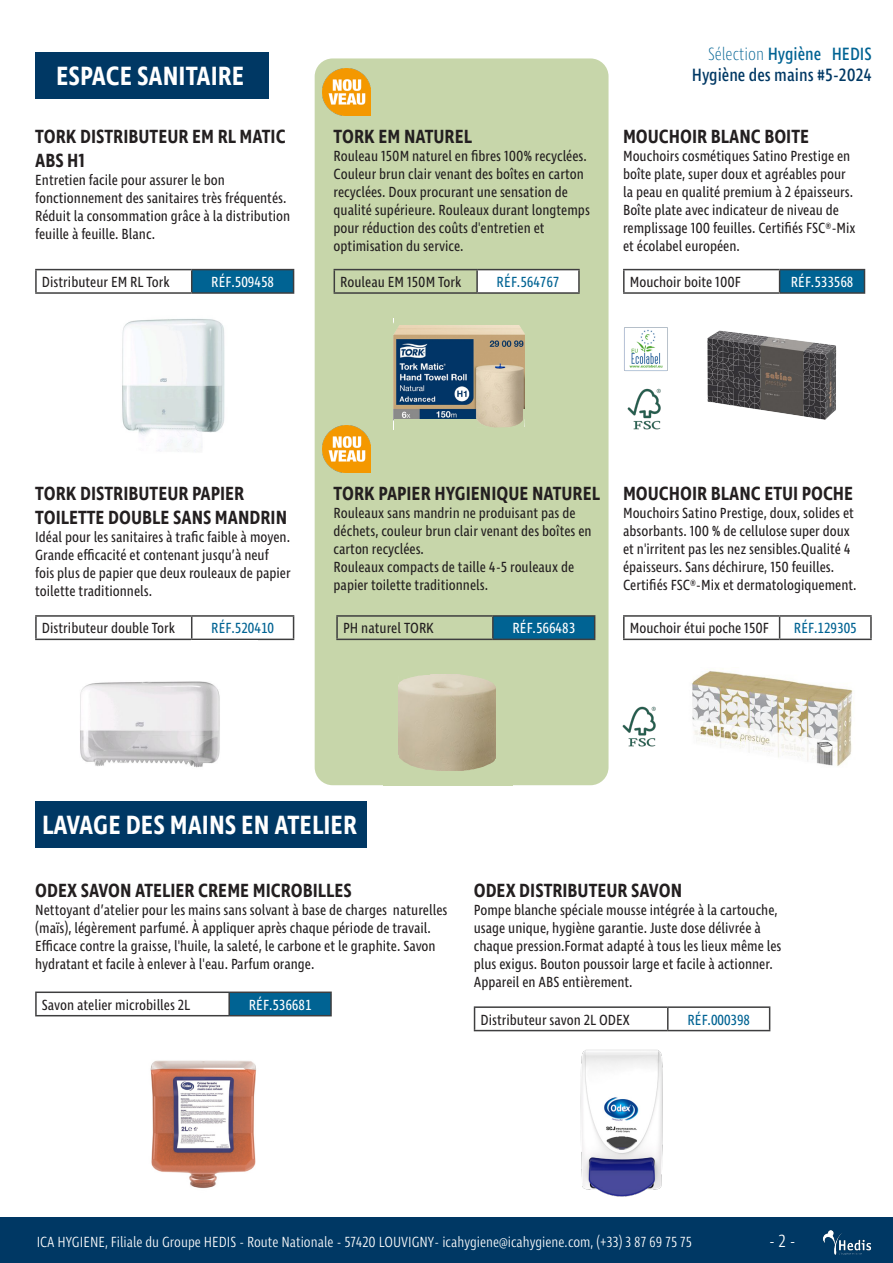
<style>
.page{position:relative;width:893px;height:1263px;background:#fff}
.page>*{position:absolute;margin:0;border:0;box-sizing:border-box;transform-origin:0 0}
.t1{font:600 27px "Ingra Cd";color:#fff}
.t2{font:600 19.5px/23.4px "Ingra Cd";color:#231f20}
.t3{font:18.15px "Ingra Cd";color:#003864}
.t4{font:18.15px "Ingra Cd";color:#006393}
.t5{font:300 18px "Ingra Cd";color:#fff}
.t6{font:15px/18px "Ingra Cd";color:#231f20}
.t7{font:300 15px "Ingra Cd";color:#fff}
.FAMILLE{font:15px "Ingra Cd";color:#fff}
.FAMILLE-2{font:15px "Ingra Cd";color:#006393}
.s1{font-weight:200}
</style>
<div class="page">
<div style="left:0;top:1218px;width:893px;height:45px;background:#003864"></div>
<img style="left:823px;top:1230px;width:49px;height:25px">
<div style="left:315px;top:58px;width:293px;height:727px;background:#c7d6aa;border-radius:18px"></div>
<div style="left:35px;top:52px;width:233px;height:47px;background:#003864"></div>
<img style="left:150px;top:1060px;width:106px;height:129px">
<img style="left:580px;top:1049px;width:83px;height:148px">
<div style="left:35px;top:801px;width:332px;height:47px;background:#003864"></div>
<div style="left:229px;top:992px;width:102px;height:24px;background:#006393"></div>
<hr style="left:35px;top:991px;width:194px;height:2px;background:#3e3e3f">
<hr style="left:35px;top:993px;width:2px;height:22px;background:#3e3e3f">
<hr style="left:229px;top:991px;width:103px;height:2px;background:#3e3e3f">
<hr style="left:228px;top:993px;width:2px;height:22px;background:#3e3e3f">
<hr style="left:330px;top:993px;width:2px;height:22px;background:#3e3e3f">
<hr style="left:35px;top:1015px;width:194px;height:1px;background:#3e3e3f">
<hr style="left:229px;top:1015px;width:103px;height:1px;background:#3e3e3f">
<hr style="left:474px;top:1006px;width:194px;height:2px;background:#3e3e3f">
<svg style="left:474px;top:1008px;width:1px;height:22px"></svg>
<hr style="left:668px;top:1006px;width:102px;height:2px;background:#3e3e3f">
<svg style="left:667px;top:1008px;width:1px;height:22px"></svg>
<svg style="left:769px;top:1008px;width:1px;height:22px"></svg>
<hr style="left:474px;top:1030px;width:194px;height:1px;background:#3e3e3f">
<hr style="left:668px;top:1030px;width:102px;height:1px;background:#3e3e3f">
<img style="left:122px;top:319px;width:103px;height:133px">
<div style="left:192px;top:270px;width:102px;height:23px;background:#006393"></div>
<hr style="left:35px;top:269px;width:157px;height:1px;background:#3e3e3f">
<hr style="left:35px;top:270px;width:2px;height:22px;background:#3e3e3f">
<hr style="left:192px;top:269px;width:102px;height:1px;background:#3e3e3f">
<svg style="left:191px;top:270px;width:1px;height:22px"></svg>
<svg style="left:293px;top:270px;width:1px;height:22px"></svg>
<hr style="left:35px;top:292px;width:157px;height:2px;background:#3e3e3f">
<hr style="left:192px;top:292px;width:102px;height:2px;background:#3e3e3f">
<img style="left:394px;top:325px;width:130px;height:94px">
<img style="left:323px;top:68px;width:47px;height:47px">
<div style="left:477px;top:270px;width:102px;height:23px;background:#fff"></div>
<hr style="left:334px;top:269px;width:143px;height:1px;background:#3e3e3f">
<svg style="left:334px;top:270px;width:1px;height:22px"></svg>
<hr style="left:477px;top:269px;width:103px;height:1px;background:#3e3e3f">
<hr style="left:476px;top:270px;width:2px;height:22px;background:#3e3e3f">
<hr style="left:578px;top:270px;width:2px;height:22px;background:#3e3e3f">
<hr style="left:334px;top:292px;width:143px;height:2px;background:#3e3e3f">
<hr style="left:477px;top:292px;width:103px;height:2px;background:#3e3e3f">
<img style="left:62px;top:638px;width:158px;height:130px">
<div style="left:192px;top:616px;width:102px;height:23px;background:#fff"></div>
<hr style="left:35px;top:615px;width:157px;height:2px;background:#3e3e3f">
<hr style="left:35px;top:617px;width:2px;height:22px;background:#3e3e3f">
<hr style="left:192px;top:615px;width:102px;height:2px;background:#3e3e3f">
<svg style="left:191px;top:617px;width:1px;height:22px"></svg>
<svg style="left:293px;top:617px;width:1px;height:22px"></svg>
<hr style="left:35px;top:639px;width:157px;height:1px;background:#3e3e3f">
<hr style="left:192px;top:639px;width:102px;height:1px;background:#3e3e3f">
<div style="left:192px;top:640px;width:66px;height:41px;background:#fff"></div>
<img style="left:398px;top:674px;width:98px;height:97px">
<div style="left:493px;top:616px;width:102px;height:23px;background:#006393"></div>
<hr style="left:336px;top:615px;width:157px;height:2px;background:#3e3e3f">
<hr style="left:336px;top:617px;width:2px;height:22px;background:#3e3e3f">
<hr style="left:493px;top:615px;width:102px;height:2px;background:#3e3e3f">
<hr style="left:492px;top:617px;width:2px;height:22px;background:#3e3e3f">
<svg style="left:594px;top:617px;width:1px;height:22px"></svg>
<hr style="left:336px;top:639px;width:157px;height:1px;background:#3e3e3f">
<hr style="left:493px;top:639px;width:102px;height:1px;background:#3e3e3f">
<div style="left:780px;top:270px;width:84px;height:23px;background:#006393"></div>
<hr style="left:623px;top:269px;width:157px;height:1px;background:#3e3e3f">
<hr style="left:623px;top:270px;width:2px;height:22px;background:#3e3e3f">
<hr style="left:780px;top:269px;width:85px;height:1px;background:#3e3e3f">
<svg style="left:779px;top:270px;width:1px;height:12px"></svg>
<svg style="left:864px;top:270px;width:1px;height:12px"></svg>
<hr style="left:623px;top:615px;width:157px;height:2px;background:#3e3e3f">
<hr style="left:623px;top:617px;width:2px;height:22px;background:#3e3e3f">
<hr style="left:780px;top:615px;width:92px;height:2px;background:#3e3e3f">
<svg style="left:779px;top:617px;width:1px;height:22px"></svg>
<hr style="left:870px;top:617px;width:2px;height:22px;background:#3e3e3f">
<hr style="left:623px;top:639px;width:157px;height:1px;background:#3e3e3f">
<hr style="left:780px;top:639px;width:92px;height:1px;background:#3e3e3f">
<img style="left:323px;top:426px;width:47px;height:47px">
<img style="left:622px;top:706px;width:34px;height:41px">
<img style="left:623px;top:282px;width:243px;height:148px">
<img style="left:692px;top:671px;width:161px;height:95px">
<svg style="left:393px;top:318px;width:10px;height:27px"></svg>
<svg style="left:515px;top:325px;width:10px;height:18px"></svg>
<svg style="left:474px;top:418px;width:51px;height:10px"></svg>
<div style="left:523px;top:409px;width:7px;height:10px;background:#c7d6aa"></div>
<svg style="left:398px;top:740px;width:41px;height:31px"></svg>
<svg style="left:460px;top:758px;width:36px;height:13px"></svg>
<svg style="left:459px;top:674px;width:37px;height:13px"></svg>
<svg style="left:398px;top:674px;width:33px;height:11px"></svg>
<p class="t4" style="left:708px;top:42px;width:165px"><span class="s1">Sélection</span> Hygiène HEDIS</p>
<p class="t1" style="left:56px;top:59px;width:190px">ESPACE SANITAIRE</p>
<p class="t3" style="left:692px;top:64px;width:181px">Hygiène des mains #5-2024</p>
<p class="t2" style="left:35px;top:126px;width:252px">TORK DISTRIBUTEUR EM RL MATIC<br>ABS H1</p>
<p class="t6" style="left:35px;top:171px;width:257px">Entretien facile pour assurer le bon fonctionnement des sanitaires très fréquentés.<br>Réduit la consommation grâce à la distribution feuille à feuille. Blanc.</p>
<p class="t6" style="left:42px;top:274px;width:129px">Distributeur EM RL Tork</p>
<p class="FAMILLE" style="left:211px;top:273px;width:64px">RÉF.509458</p>
<p class="t2" style="left:334px;top:126px;width:140px">TORK EM NATUREL</p>
<p class="t6" style="left:334px;top:148px;width:258px">Rouleau 150M naturel en fibres 100% recyclées.<br>Couleur brun clair venant des boîtes en carton recyclées. Doux procurant une sensation de qualité supérieure. Rouleaux durant longtemps pour réduction des coûts d'entretien et optimisation du service.</p>
<p class="t6" style="left:340px;top:274px;width:123px">Rouleau EM 150M Tork</p>
<p class="FAMILLE-2" style="left:497px;top:273px;width:64px">RÉF.564767</p>
<p class="t2" style="left:623px;top:126px;width:188px">MOUCHOIR BLANC BOITE</p>
<p class="t6" style="left:623px;top:148px;width:234px">Mouchoirs cosmétiques Satino Prestige en boîte plate, super doux et agréables pour la peau en qualité premium à 2 épaisseurs.<br>Boîte plate avec indicateur de niveau de remplissage 100 feuilles. Certifiés FSC®-Mix et écolabel européen.</p>
<p class="t6" style="left:630px;top:274px;width:113px">Mouchoir boite 100F</p>
<p class="FAMILLE" style="left:791px;top:273px;width:64px">RÉF.533568</p>
<p class="t2" style="left:35px;top:483px;width:253px">TORK DISTRIBUTEUR PAPIER<br>TOILETTE DOUBLE SANS MANDRIN</p>
<p class="t6" style="left:35px;top:528px;width:257px">Idéal pour les sanitaires à trafic faible à moyen.<br>Grande efficacité et contenant jusqu’à neuf fois plus de papier que deux rouleaux de papier toilette traditionnels.</p>
<p class="t6" style="left:42px;top:620px;width:135px">Distributeur double Tork</p>
<p class="FAMILLE-2" style="left:211px;top:619px;width:64px">RÉF.520410</p>
<p class="t2" style="left:334px;top:483px;width:268px">TORK PAPIER HYGIENIQUE NATUREL</p>
<p class="t6" style="left:334px;top:505px;width:260px">Rouleaux sans mandrin ne produisant pas de déchets, couleur brun clair venant des boîtes en carton recyclées.</p>
<p class="t6" style="left:334px;top:559px;width:242px">Rouleaux compacts de taille 4-5 rouleaux de papier toilette traditionnels.</p>
<p class="t6" style="left:343px;top:620px;width:92px">PH naturel TORK</p>
<p class="FAMILLE" style="left:512px;top:619px;width:64px">RÉF.566483</p>
<p class="t2" style="left:623px;top:483px;width:232px">MOUCHOIR BLANC ETUI POCHE</p>
<p class="t6" style="left:623px;top:505px;width:232px">Mouchoirs Satino Prestige, doux, solides et absorbants. 100 % de cellulose super doux et n'irritent pas les nez sensibles.Qualité 4 épaisseurs. Sans déchirure, 150 feuilles.</p>
<p class="t6" style="left:623px;top:577px;width:235px">Certifiés FSC®-Mix et dermatologiquement.</p>
<p class="t6" style="left:630px;top:620px;width:141px">Mouchoir étui poche 150F</p>
<p class="FAMILLE-2" style="left:794px;top:619px;width:64px">RÉF.129305</p>
<p class="t1" style="left:42px;top:808px;width:317px">LAVAGE DES MAINS EN ATELIER</p>
<p class="t2" style="left:35px;top:879px;width:318px">ODEX SAVON ATELIER CREME MICROBILLES</p>
<p class="t6" style="left:35px;top:901px;width:414px">Nettoyant d’atelier pour les mains sans solvant à base de charges naturelles (maïs), légèrement parfumé. À appliquer après chaque période de travail.<br>Efficace contre la graisse, l'huile, la saleté, le carbone et le graphite. Savon hydratant et facile à enlever à l'eau. Parfum orange.</p>
<p class="t6" style="left:42px;top:996px;width:150px">Savon atelier microbilles 2L</p>
<p class="FAMILLE" style="left:249px;top:995px;width:64px">RÉF.536681</p>
<p class="t2" style="left:474px;top:879px;width:210px">ODEX DISTRIBUTEUR SAVON</p>
<p class="t6" style="left:474px;top:901px;width:309px">Pompe blanche spéciale mousse intégrée à la cartouche, usage unique, hygiène garantie. Juste dose délivrée à chaque pression.Format adapté à tous les lieux même les plus exigus. Bouton poussoir large et facile à actionner.<br>Appareil en ABS entièrement.</p>
<p class="t6" style="left:481px;top:1011px;width:151px">Distributeur savon 2L ODEX</p>
<p class="FAMILLE-2" style="left:687px;top:1010px;width:64px">RÉF.000398</p>
<p class="t7" style="left:37px;top:1233px;width:657px">ICA HYGIENE, Filiale du Groupe HEDIS - Route Nationale - 57420 LOUVIGNY- icahygiene@icahygiene.com, (+33) 3 87 69 75 75</p>
<p class="t5" style="left:769px;top:1230px;width:28px">- 2 -</p>
</div>
